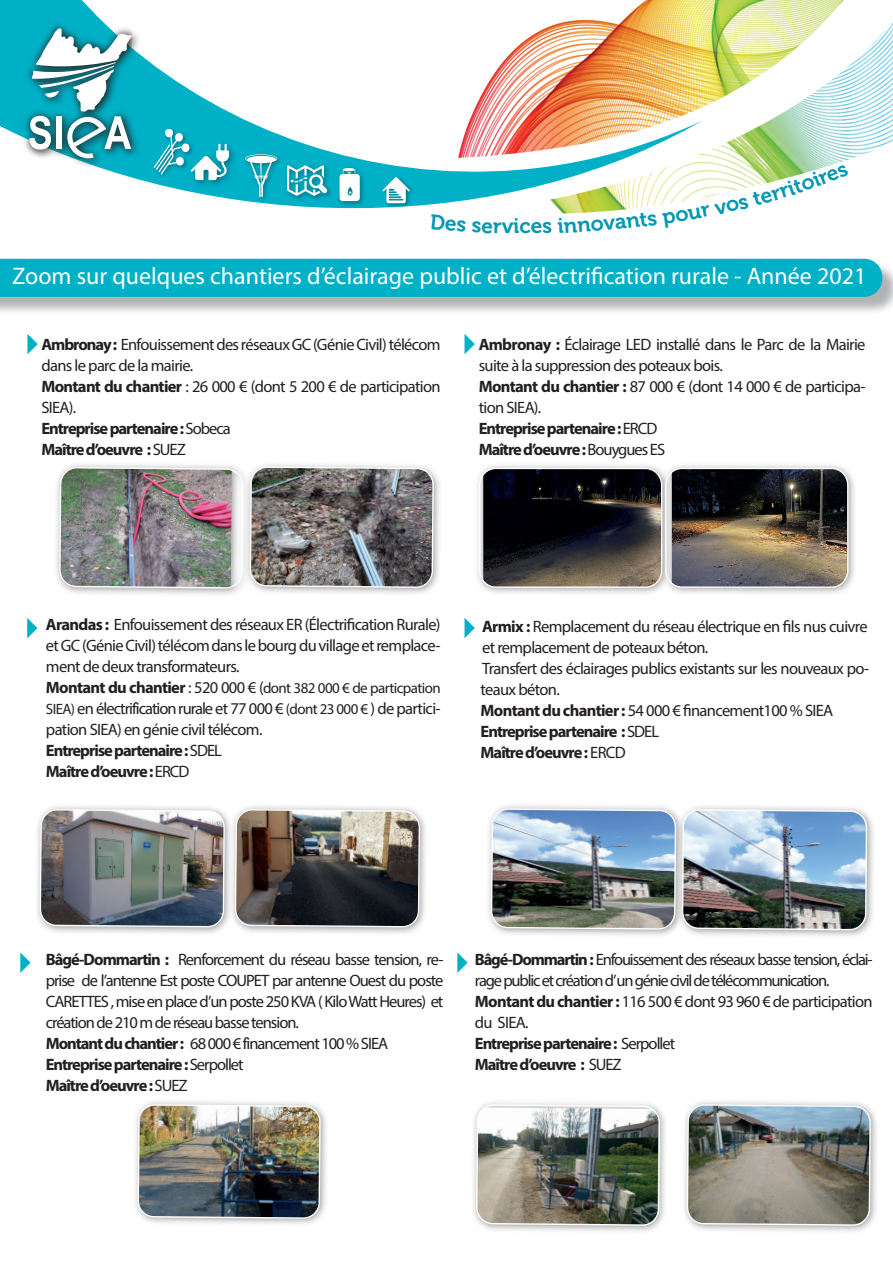
<style>
.page{position:relative;width:893px;height:1263px;background:#fff}
.page>*{position:absolute;margin:0;border:0;box-sizing:border-box;transform-origin:0 0}
.t1{font:24px "Myriad Pro";color:#fff}
.t2{font:21px "Museo 700";color:#0097b4}
.t3{font:16.5px/21px "Myriad Pro";letter-spacing:-.04em;color:#231f20}
.t4{font:16.5px/21px "Myriad Pro";letter-spacing:-.06em;color:#231f20}
.t5{font:16.5px/21px "Myriad Pro";letter-spacing:-.07em;color:#231f20}
.t6{font:15px "Myriad Pro";letter-spacing:-.04em;color:#231f20}
.s1{font-weight:700}
.s2{font-weight:700;font-size:16.5px}
.s3{font-size:16.5px}
.s4{font-size:15px}
</style>
<div class="page">
<div style="left:0;top:261px;width:893px;height:54px;background:#97999c;opacity:.75"></div>
<div style="left:0;top:259px;width:882px;height:38px;background:#00b0c7"></div>
<svg style="left:0;top:0;width:741px;height:262px"></svg>
<img style="left:109px;top:0;width:734px;height:188px">
<img style="left:462px;top:21px;width:431px;height:205px">
<div style="left:188px;top:140px;width:49px;height:48px;background:#020002;opacity:.4"></div>
<div style="left:381px;top:175px;width:33px;height:33px;background:#020002;opacity:.4"></div>
<svg style="left:382px;top:177px;width:28px;height:26px"></svg>
<div style="left:284px;top:163px;width:49px;height:39px;background:#020002;opacity:.4"></div>
<svg style="left:287px;top:165px;width:40px;height:31px"></svg>
<div style="left:243px;top:152px;width:40px;height:51px;background:#020002;opacity:.4"></div>
<svg style="left:245px;top:154px;width:32px;height:43px"></svg>
<div style="left:151px;top:127px;width:44px;height:53px;background:#00b0c7"></div>
<svg style="left:154px;top:129px;width:75px;height:51px"></svg>
<div style="left:337px;top:165px;width:30px;height:43px;background:#020002;opacity:.4"></div>
<svg style="left:340px;top:168px;width:20px;height:33px"></svg>
<div style="left:24px;top:23px;width:118px;height:146px;background:#231f20;opacity:.75"></div>
<div style="left:22px;top:21px;width:110px;height:138px;background:#231f20;opacity:.75"></div>
<svg style="left:29px;top:28px;width:103px;height:130px"></svg>
<svg style="left:464px;top:618px;width:11px;height:20px"></svg>
<div style="left:486px;top:803px;width:199px;height:135px;background:#535355;opacity:.54"></div>
<img style="left:491px;top:808px;width:185px;height:122px">
<div style="left:677px;top:804px;width:199px;height:135px;background:#535355;opacity:.54"></div>
<img style="left:682px;top:808px;width:185px;height:123px">
<svg style="left:27px;top:334px;width:11px;height:20px"></svg>
<svg style="left:464px;top:334px;width:11px;height:20px"></svg>
<div style="left:53px;top:461px;width:199px;height:136px;background:#535355;opacity:.54"></div>
<img style="left:60px;top:466px;width:184px;height:123px">
<div style="left:244px;top:461px;width:198px;height:135px;background:#535355;opacity:.54"></div>
<img style="left:250px;top:466px;width:184px;height:123px">
<div style="left:473px;top:462px;width:198px;height:135px;background:#535355;opacity:.54"></div>
<img style="left:483px;top:468px;width:177px;height:119px">
<div style="left:479px;top:468px;width:183px;height:120px;border:1px solid #fff;border-radius:16px"></div>
<div style="left:660px;top:462px;width:197px;height:135px;background:#535355;opacity:.54"></div>
<img style="left:672px;top:468px;width:176px;height:119px">
<div style="left:665px;top:468px;width:183px;height:120px;border:1px solid #fff;border-radius:16px"></div>
<svg style="left:27px;top:618px;width:10px;height:20px"></svg>
<div style="left:34px;top:803px;width:199px;height:133px;background:#535355;opacity:.54"></div>
<img style="left:39px;top:808px;width:185px;height:120px">
<div style="left:229px;top:803px;width:200px;height:133px;background:#535355;opacity:.54"></div>
<img style="left:234px;top:808px;width:185px;height:120px">
<svg style="left:457px;top:952px;width:11px;height:21px"></svg>
<svg style="left:20px;top:952px;width:11px;height:21px"></svg>
<div style="left:132px;top:1099px;width:197px;height:128px;background:#535355;opacity:.54"></div>
<img style="left:137px;top:1103px;width:184px;height:116px">
<div style="left:470px;top:1098px;width:199px;height:136px;background:#535355;opacity:.54"></div>
<img style="left:477px;top:1103px;width:184px;height:123px">
<div style="left:681px;top:1098px;width:198px;height:136px;background:#535355;opacity:.54"></div>
<img style="left:687px;top:1103px;width:184px;height:123px">
<svg style="left:430px;top:214px;width:36px;height:18px"></svg>
<svg style="left:472px;top:221px;width:41px;height:12px"></svg>
<svg style="left:531px;top:222px;width:21px;height:12px"></svg>
<svg style="left:558px;top:164px;width:291px;height:69px"></svg>
<p class="t2" style="left:513px;top:214px;width:19px">ic</p>
<h1 class="t1" style="left:12px;top:261px;width:855px">Zoom sur quelques chantiers d’éclairage public et d’électrification rurale - Année 2021</h1>
<p class="t3" style="left:41px;top:334px;width:401px"><span class="s1">Ambronay :</span> Enfouissement des réseaux GC (Génie Civil) télécom dans le parc de la mairie.<br><span class="s1">Montant du chantier</span> : 26 000 € (dont 5 200 € de participation SIEA).<br><span class="s1">Entreprise partenaire :</span> Sobeca<br><span class="s1">Maître d’oeuvre :</span> SUEZ</p>
<p class="t3" style="left:479px;top:334px;width:388px"><span class="s1">Ambronay :</span> Éclairage LED installé dans le Parc de la Mairie suite à la suppression des poteaux bois.<br><span class="s1">Montant du chantier :</span> 87 000 € (dont 14 000 € de participa&shy;tion SIEA).<br><span class="s1">Entreprise partenaire :</span> ERCD<br><span class="s1">Maître d’oeuvre :</span> Bouygues ES</p>
<p class="t3" style="left:46px;top:614px;width:396px;text-align:justify"><span class="s1">Arandas :</span> Enfouissement des réseaux ER (Électrification Rurale) et GC (Génie Civil) télécom dans le bourg du village et remplace&shy;ment de deux transformateurs.</p>
<p class="t6" style="left:46px;top:679px;width:396px"><span class="s2">Montant du chantier</span> <span class="s3">: 520 000 € (</span>dont 382 000 € de particpation</p>
<p class="t3" style="left:46px;top:698px;width:396px"><span class="s4">SIEA)</span> en électrification rurale et 77 000 € <span class="s4">(dont 23 000 €</span> ) de partici&shy;pation SIEA) en génie civil télécom.<br><span class="s1">Entreprise partenaire :</span> SDEL<br><span class="s1">Maître d’oeuvre :</span> ERCD</p>
<p class="t3" style="left:481px;top:616px;width:390px"><span class="s1">Armix :</span> Remplacement du réseau électrique en fils nus cuivre et remplacement de poteaux béton.<br>Transfert des éclairages publics existants sur les nouveaux po&shy;teaux béton.<br><span class="s1">Montant du chantier :</span> 54 000 € financement100 % SIEA <span class="s1">Entreprise partenaire :</span> SDEL<br><span class="s1">Maître d’oeuvre :</span> ERCD</p>
<p class="t4" style="left:46px;top:948px;width:399px"><span class="s1">Bâgé-Dommartin :</span> Renforcement du réseau basse tension, re&shy;prise de l’antenne Est poste COUPET par antenne Ouest du poste CARETTES , mise en place d’un poste 250 KVA ( Kilo Watt Heures) et création de 210 m de réseau basse tension.<br><span class="s1">Montant du chantier :</span> 68 000 € financement 100 % SIEA <span class="s1">Entreprise partenaire :</span> Serpollet<br><span class="s1">Maître d’oeuvre :</span> SUEZ</p>
<p class="t5" style="left:475px;top:948px;width:399px"><span class="s1">Bâgé-Dommartin :</span> Enfouissement des réseaux basse tension, éclai&shy;rage public et création d’un génie civil de télécommunication.<br><span class="s1">Montant du chantier :</span> 116 500 € dont 93 960 € de participation du SIEA.<br><span class="s1">Entreprise partenaire :</span> Serpollet<br><span class="s1">Maître d’oeuvre :</span> SUEZ</p>
</div>
